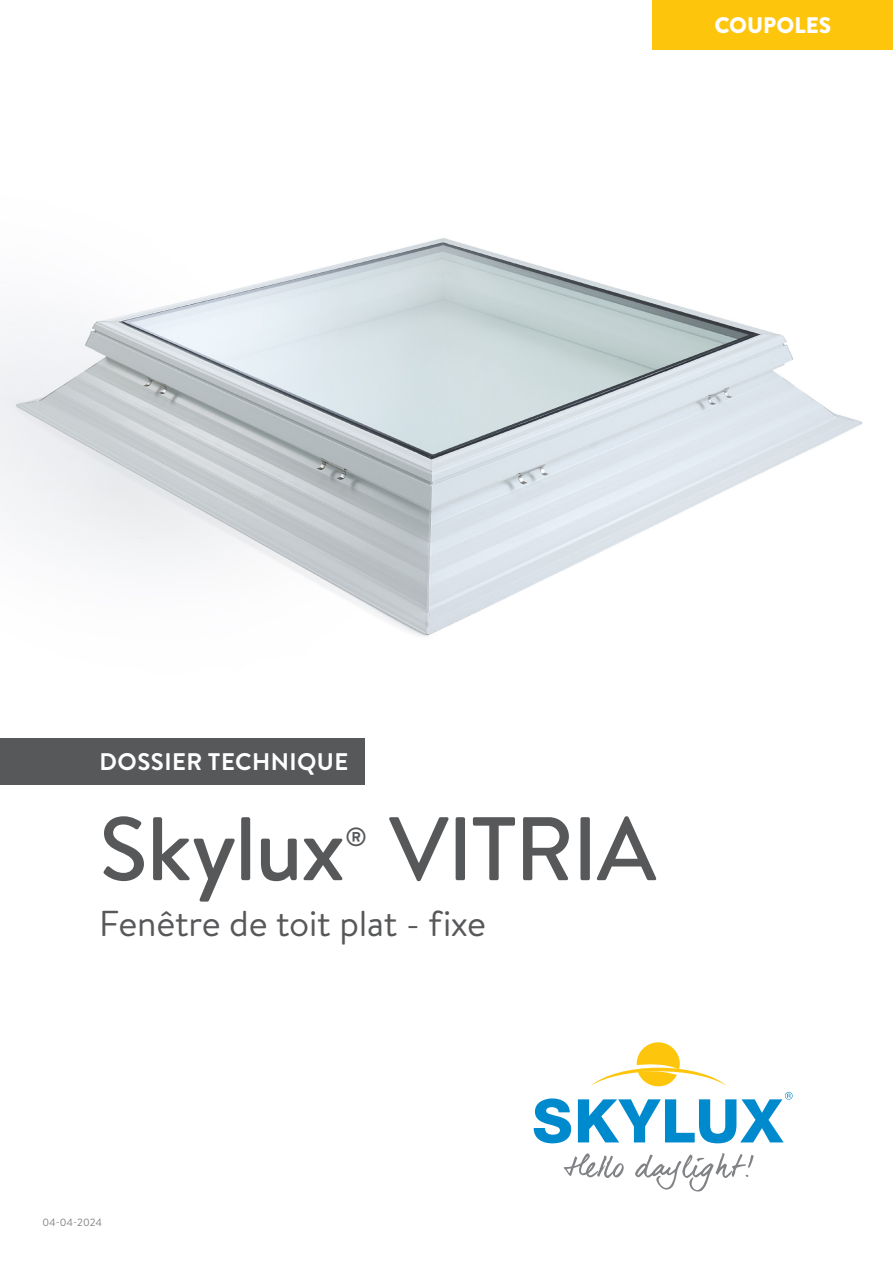
<style>
.page{position:relative;width:893px;height:1263px;background:#fff}
.page>*{position:absolute;margin:0;border:0;box-sizing:border-box;transform-origin:0 0}
.Titel_1_A{font:500 90px "Brandon Text";letter-spacing:-.02em;color:#57585a}
.Titel_1_A-2{font:36px "Brandon Text";letter-spacing:-.01em;color:#57585a}
.Titel_1_A-3{font:500 26.25px "Brandon Text";color:#57585a}
.t1{font:700 24px "Brandon Text";letter-spacing:.02em;color:#fff}
.t2{font:900 22.5px "Brandon Text";color:#fff}
.t3{font:10.5px "Brandon Text";color:#808285}
</style>
<div class="page">
<img style="left:0;top:0;width:863px;height:636px">
<div style="left:0;top:738px;width:365px;height:46px;background:#57585a"></div>
<div style="left:653px;top:0;width:240px;height:50px;background:#fec50d"></div>
<svg style="left:534px;top:1098px;width:37px;height:45px"></svg>
<svg style="left:591px;top:1042px;width:136px;height:44px"></svg>
<svg style="left:564px;top:1153px;width:60px;height:25px"></svg>
<svg style="left:635px;top:1153px;width:119px;height:39px"></svg>
<svg style="left:578px;top:1092px;width:215px;height:51px"></svg>
<p class="t2" style="left:714px;top:9px;width:118px">COUPOLES</p>
<p class="t1" style="left:99px;top:744px;width:250px">DOSSIER TECHNIQUE</p>
<p class="Titel_1_A" style="left:99px;top:787px;width:247px">Skylux</p>
<p class="Titel_1_A-3" style="left:345px;top:818px;width:23px">®</p>
<p class="Titel_1_A" style="left:389px;top:787px;width:269px">VITRIA</p>
<p class="Titel_1_A-2" style="left:99px;top:898px;width:388px">Fenêtre de toit plat - fixe</p>
<p class="t3" style="left:43px;top:1215px;width:61px">04-04-2024</p>
</div>
